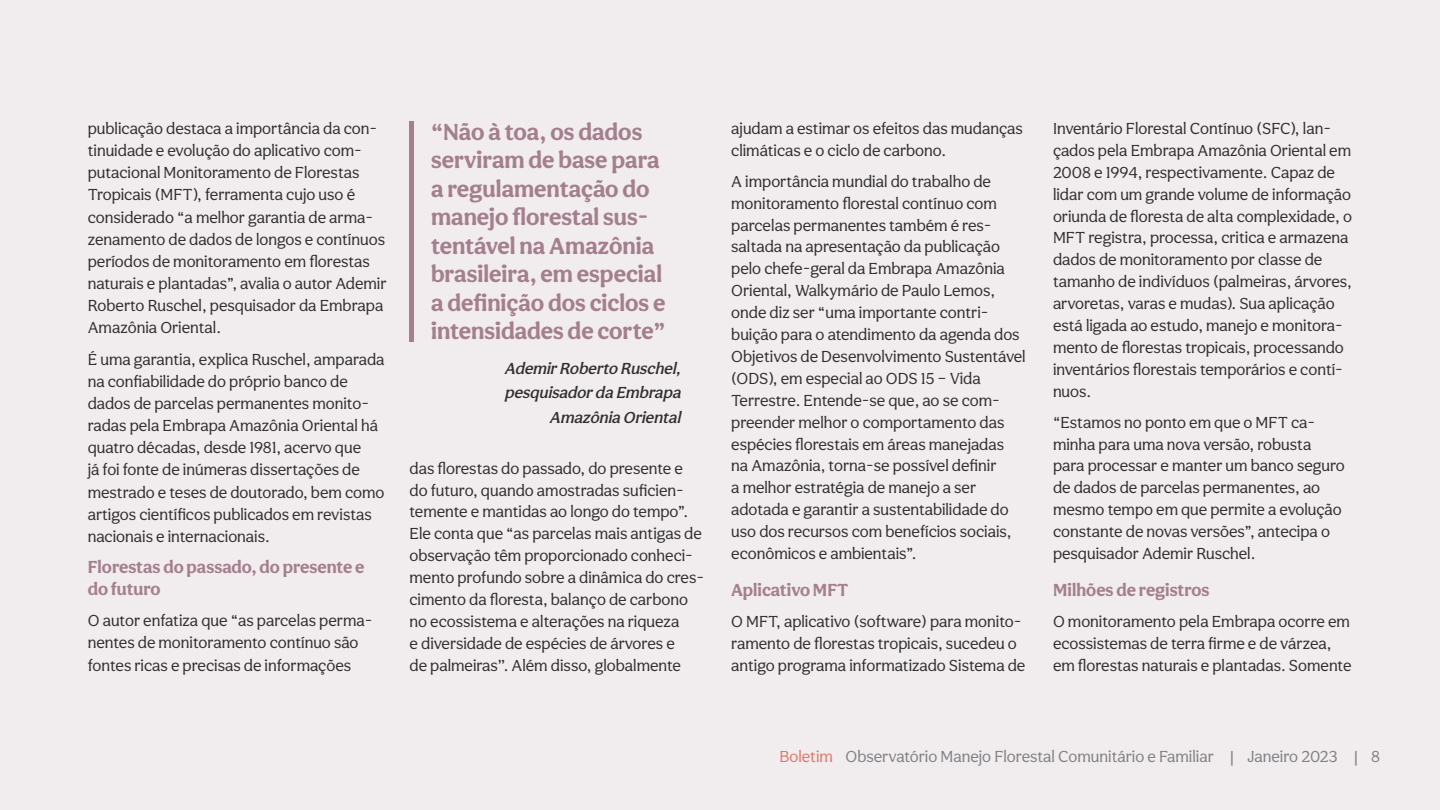
<style>
.page{position:relative;width:1440px;height:810px;background:#f1ecee}
.page>*{position:absolute;margin:0;border:0;box-sizing:border-box;transform-origin:0 0}
.Olho_1{font:700 24px/28.5px "Aesthet Nova";color:#a47f8e}
.Break{font:700 18px/22px "Aesthet Nova";color:#a47f8e}
.t1{font:16.5px/21.9px "Aesthet Nova";color:#303030}
.t2{font:16.5px "Aesthet Nova";color:#808285}
.Legenda_olho{font:italic 500 16.5px/24.6px "Aesthet Nova";color:#303030;text-align:right}
.s1{color:#de7a69}
</style>
<div class="page">
<hr style="left:410px;top:122px;width:4px;height:220px;background:#a47f8e">
<p class="t1" style="left:88px;top:117px;width:300px;line-height:22.2px">publicação destaca a importância da con&shy;tinuidade e evolução do aplicativo com&shy;putacional Monitoramento de Florestas Tropicais (MFT), ferramenta cujo uso é considerado “a melhor garantia de arma&shy;zenamento de dados de longos e contínuos períodos de monitoramento em florestas naturais e plantadas”, avalia o autor Ademir Roberto Ruschel, pesquisador da Embrapa Amazônia Oriental.</p>
<p class="t1" style="left:88px;top:348px;width:298px;line-height:22.2px">É uma garantia, explica Ruschel, amparada na confiabilidade do próprio banco de dados de parcelas permanentes monito&shy;radas pela Embrapa Amazônia Oriental há quatro décadas, desde 1981, acervo que<br>já foi fonte de inúmeras dissertações de mestrado e teses de doutorado, bem como artigos científicos publicados em revistas nacionais e internacionais.</p>
<p class="Break" style="left:88px;top:556px;width:278px">Florestas do passado, do presente e do futuro</p>
<p class="t1" style="left:88px;top:609px;width:286px;line-height:22.2px">O autor enfatiza que “as parcelas perma&shy;nentes de monitoramento contínuo são fontes ricas e precisas de informações</p>
<p class="Olho_1" style="left:431px;top:117px;width:236px">“Não à toa, os dados serviram de base para a regulamentação do manejo florestal sus&shy;tentável na Amazônia brasileira, em especial a definição dos ciclos e intensidades de corte”</p>
<p class="Legenda_olho" style="left:504px;top:356px;width:182px">AdemirRoberto Ruschel, pesquisadorda Embrapa<br>Amazônia Oriental</p>
<p class="t1" style="left:410px;top:457px;width:296px">das florestas do passado, do presente e do futuro, quando amostradas suficien&shy;temente e mantidas ao longo do tempo”.<br>Ele conta que “as parcelas mais antigas de observação têm proporcionado conheci&shy;mento profundo sobre a dinâmica do cres&shy;cimento da floresta, balanço de carbono no ecossistema e alterações na riqueza<br>e diversidade de espécies de árvores e<br>de palmeiras’’. Além disso, globalmente</p>
<p class="t1" style="left:731px;top:117px;width:293px">ajudam a estimar os efeitos das mudanças climáticas e o ciclo de carbono.</p>
<p class="t1" style="left:731px;top:170px;width:296px">A importância mundial do trabalho de monitoramento florestal contínuo com parcelas permanentes também é res&shy;saltada na apresentação da publicação pelo chefe-geral da Embrapa Amazônia Oriental, Walkymário de Paulo Lemos, onde diz ser “uma importante contri&shy;buição para o atendimento da agenda dos Objetivos de Desenvolvimento Sustentável (ODS), em especial ao ODS 15 – Vida Terrestre. Entende-se que, ao se com&shy;preender melhor o comportamento das espécies florestais em áreas manejadas<br>na Amazônia, torna-se possível definir<br>a melhor estratégia de manejo a ser adotada e garantir a sustentabilidade do uso dos recursos com benefícios sociais, econômicos e ambientais”.</p>
<p class="Break" style="left:731px;top:578px;width:119px">Aplicativo MFT</p>
<p class="t1" style="left:731px;top:610px;width:296px">O MFT, aplicativo (software) para monito&shy;ramento de florestas tropicais, sucedeu o antigo programa informatizado Sistema de</p>
<p class="t1" style="left:1053px;top:117px;width:301px">Inventário Florestal Contínuo (SFC), lan&shy;çados pela Embrapa Amazônia Oriental em 2008 e 1994, respectivamente. Capaz de lidar com um grande volume de informação oriunda de floresta de alta complexidade, o MFT registra, processa, critica e armazena dados de monitoramento por classe de tamanho de indivíduos (palmeiras, árvores, arvoretas, varas e mudas). Sua aplicação está ligada ao estudo, manejo e monitora&shy;mento de florestas tropicais, processando inventários florestais temporários e contí&shy;nuos.</p>
<p class="t1" style="left:1053px;top:411px;width:293px">“Estamos no ponto em que o MFT ca&shy;minha para uma nova versão, robusta para processar e manter um banco seguro de dados de parcelas permanentes, ao mesmo tempo em que permite a evolução constante de novas versões”, antecipa o pesquisador Ademir Ruschel.</p>
<p class="Break" style="left:1053px;top:578px;width:158px">Milhões de registros</p>
<p class="t1" style="left:1053px;top:610px;width:300px">O monitoramento pela Embrapa ocorre em ecossistemas de terra firme e de várzea, em florestas naturais e plantadas. Somente</p>
<p class="t2" style="left:779px;top:747px;width:602px"><span class="s1">Boletim</span> Observatório Manejo Florestal Comunitário e Familiar | Janeiro 2023 | 8</p>
</div>
